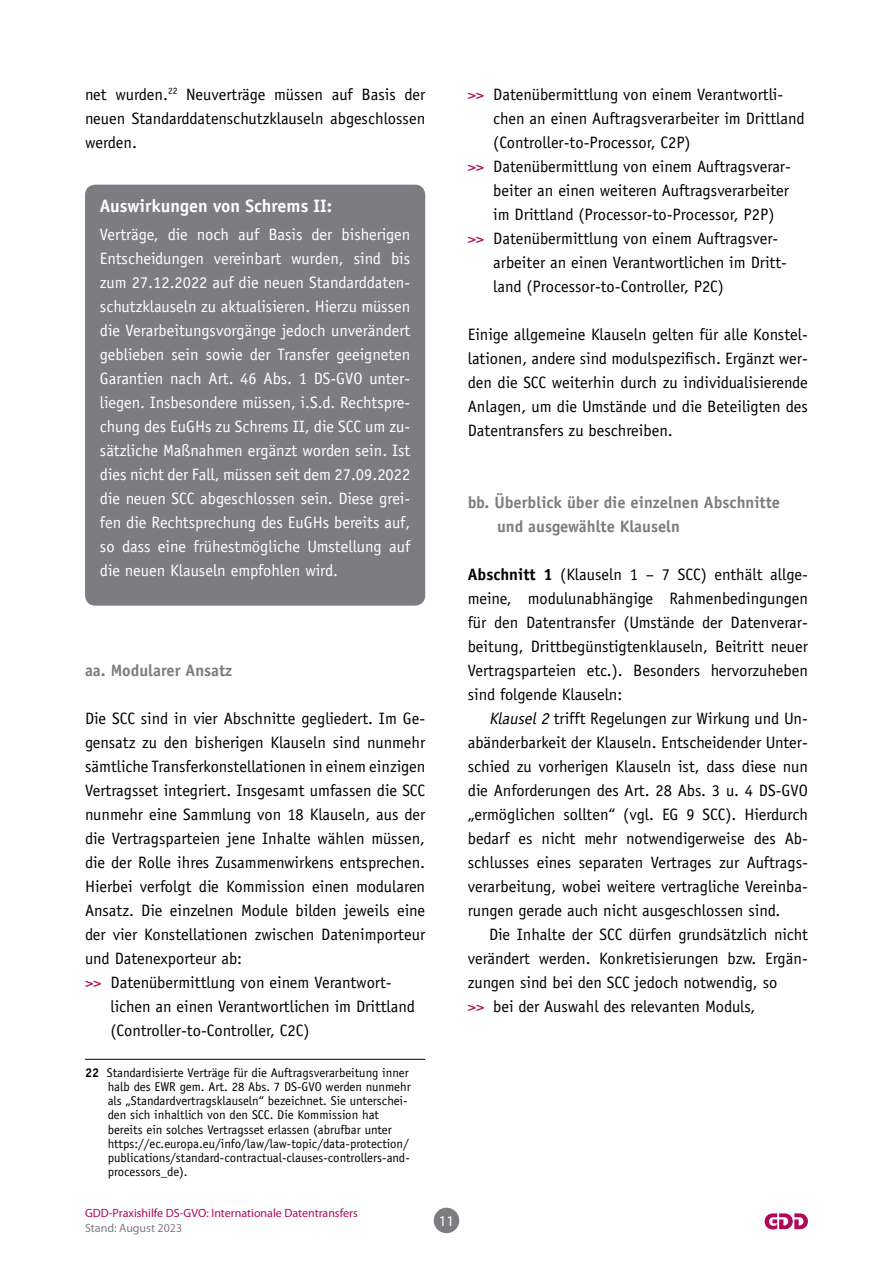
<style>
.page{position:relative;width:893px;height:1263px;background:#fff}
.page>*{position:absolute;margin:0;border:0;box-sizing:border-box;transform-origin:0 0}
.t1{font:700 18px "Officina Sans Std";color:#fff}
.t2{font:16.5px/24px "Officina Sans Std";color:#000;text-align:justify}
.t3{font:16.5px/24px "Officina Sans Std";color:#fff;text-align:justify}
.t4{font:700 16.5px/24px "Officina Sans Std";color:#7d7c81}
.t5{font:15px "Myriad Pro";color:#fff}
.t6{font:12.75px/14.2px "Officina Sans Std";color:#000}
.t7{font:12px "Myriad Pro";color:#b1095a}
.t8{font:12px "Myriad Pro";color:#7d7c81}
.s1{color:#b1095a}
.s2{font-weight:700}
.s3{font-style:italic}
</style>
<div class="page">
<div style="left:434px;top:1208px;width:25px;height:25px;background:#7d7c81;border-radius:50%"></div>
<svg style="left:765px;top:1213px;width:43px;height:16px"></svg>
<div style="left:85px;top:185px;width:340px;height:421px;background:#7d7c81;border-radius:10px"></div>
<hr style="left:85px;top:1059px;width:340px;height:1px;background:#000">
<p class="t2" style="left:85px;top:82px;width:342px">net wurden.<sup>22</sup> Neuverträge müssen auf Basis der neuen Standarddatenschutzklauseln abgeschlossen werden.</p>
<p class="t1" style="left:100px;top:194px;width:234px">Auswirkungen von Schrems II:</p>
<p class="t3" style="left:100px;top:222px;width:312px">Verträge, die noch auf Basis der bisherigen Entscheidungen vereinbart wurden, sind bis zum 27.12.2022 auf die neuen Standarddaten&shy;schutzklauseln zu aktualisieren. Hierzu müssen die Verarbeitungsvorgänge jedoch unverändert geblieben sein sowie der Transfer geeigneten Garantien nach Art. 46 Abs. 1 DS-GVO unter&shy;liegen. Insbesondere müssen, i.S.d. Rechtspre&shy;chung des EuGHs zu Schrems II, die SCC um zu&shy;sätzliche Maßnahmen ergänzt worden sein. Ist dies nicht der Fall, müssen seit dem 27.09.2022 die neuen SCC abgeschlossen sein. Diese grei&shy;fen die Rechtsprechung des EuGHs bereits auf, so dass eine frühestmögliche Umstellung auf die neuen Klauseln empfohlen wird.</p>
<p class="t4" style="left:85px;top:658px;width:149px">aa. Modularer Ansatz</p>
<p class="t2" style="left:85px;top:706px;width:342px;text-align:left">Die SCC sind in vier Abschnitte gegliedert. Im Ge&shy;gensatz zu den bisherigen Klauseln sind nunmehr sämtliche Transferkonstellationen in einem einzigen Vertragsset integriert. Insgesamt umfassen die SCC nunmehr eine Sammlung von 18 Klauseln, aus der die Vertragsparteien jene Inhalte wählen müssen, die der Rolle ihres Zusammenwirkens entsprechen.<br>Hierbei verfolgt die Kommission einen modularen Ansatz. Die einzelnen Module bilden jeweils eine der vier Konstellationen zwischen Datenimporteur und Datenexporteur ab:<br><span class="s1">&gt;&gt;</span> Datenübermittlung von einem Verantwort-</p>
<p class="t2" style="left:111px;top:994px;width:306px">lichen an einen Verantwortlichen im Drittland (Controller-to-Controller, C2C)</p>
<p class="t6" style="left:108px;top:1065px;width:305px;text-indent:-23px"><span class="s2">22</span> Standardisierte Verträge für die Auftragsverarbeitung inner halb des EWR gem. Art. 28 Abs. 7 DS-GVO werden nunmehr als „Standardvertragsklauseln“ bezeichnet. Sie unterschei&shy;den sich inhaltlich von den SCC. Die Kommission hat bereits ein solches Vertragsset erlassen (abrufbar unter https://ec.europa.eu/info/law/law-topic/data-protection/ publications/standard-contractual-clauses-controllers-and&shy;processors_de).</p>
<p class="t7" style="left:85px;top:1205px;width:274px">GDD-Praxishilfe DS-GVO: Internationale Datentransfers</p>
<p class="t8" style="left:85px;top:1220px;width:99px">Stand: August 2023</p>
<p class="t5" style="left:439px;top:1211px;width:17px">11</p>
<p class="t2" style="left:468px;top:82px;width:317px"><span class="s1">&gt;&gt;</span> Datenübermittlung von einem Verantwortli-</p>
<p class="t2" style="left:493px;top:106px;width:313px">chen an einen Auftragsverarbeiter im Drittland</p>
<p class="t2" style="left:493px;top:131px;width:199px">(Controller-to-Processor, C2P)</p>
<p class="t2" style="left:468px;top:155px;width:325px"><span class="s1">&gt;&gt;</span> Datenübermittlung von einem Auftragsverar-</p>
<p class="t2" style="left:493px;top:179px;width:297px">beiter an einen weiteren Auftragsverarbeiter</p>
<p class="t2" style="left:493px;top:203px;width:283px">im Drittland (Processor-to-Processor, P2P)</p>
<p class="t2" style="left:468px;top:227px;width:312px"><span class="s1">&gt;&gt;</span> Datenübermittlung von einem Auftragsver-</p>
<p class="t2" style="left:493px;top:251px;width:295px">arbeiter an einen Verantwortlichen im Dritt-</p>
<p class="t2" style="left:493px;top:275px;width:232px">land (Processor-to-Controller, P2C)</p>
<p class="t2" style="left:468px;top:323px;width:342px">Einige allgemeine Klauseln gelten für alle Konstel&shy;lationen, andere sind modulspezifisch. Ergänzt wer&shy;den die SCC weiterhin durch zu individualisierende Anlagen, um die Umstände und die Beteiligten des Datentransfers zu beschreiben.</p>
<p class="t4" style="left:497px;top:490px;width:284px;text-indent:-29px">bb. Überblick über die einzelnen Abschnitte und ausgewählte Klauseln</p>
<p class="t2" style="left:468px;top:563px;width:342px"><span class="s2">Abschnitt 1</span> (Klauseln 1 – 7 SCC) enthält allge&shy;meine, modulunabhängige Rahmenbedingungen für den Datentransfer (Umstände der Datenverar&shy;beitung, Drittbegünstigtenklauseln, Beitritt neuer Vertragsparteien etc.). Besonders hervorzuheben sind folgende Klauseln:</p>
<p class="t2" style="left:468px;top:706px;width:342px;text-indent:21px"><span class="s3">Klausel 2</span> trifft Regelungen zur Wirkung und Un&shy;abänderbarkeit der Klauseln. Entscheidender Unter&shy;schied zu vorherigen Klauseln ist, dass diese nun die Anforderungen des Art. 28 Abs. 3 u. 4 DS-GVO „ermöglichen sollten“ (vgl. EG 9 SCC). Hierdurch bedarf es nicht mehr notwendigerweise des Ab&shy;schlusses eines separaten Vertrages zur Auftrags&shy;verarbeitung, wobei weitere vertragliche Vereinba&shy;rungen gerade auch nicht ausgeschlossen sind.</p>
<p class="t2" style="left:468px;top:922px;width:342px;text-align:left;text-indent:21px">Die Inhalte der SCC dürfen grundsätzlich nicht verändert werden. Konkretisierungen bzw. Ergän&shy;zungen sind bei den SCC jedoch notwendig, so<br><span class="s1">&gt;&gt;</span> bei der Auswahl des relevanten Moduls,</p>
</div>
